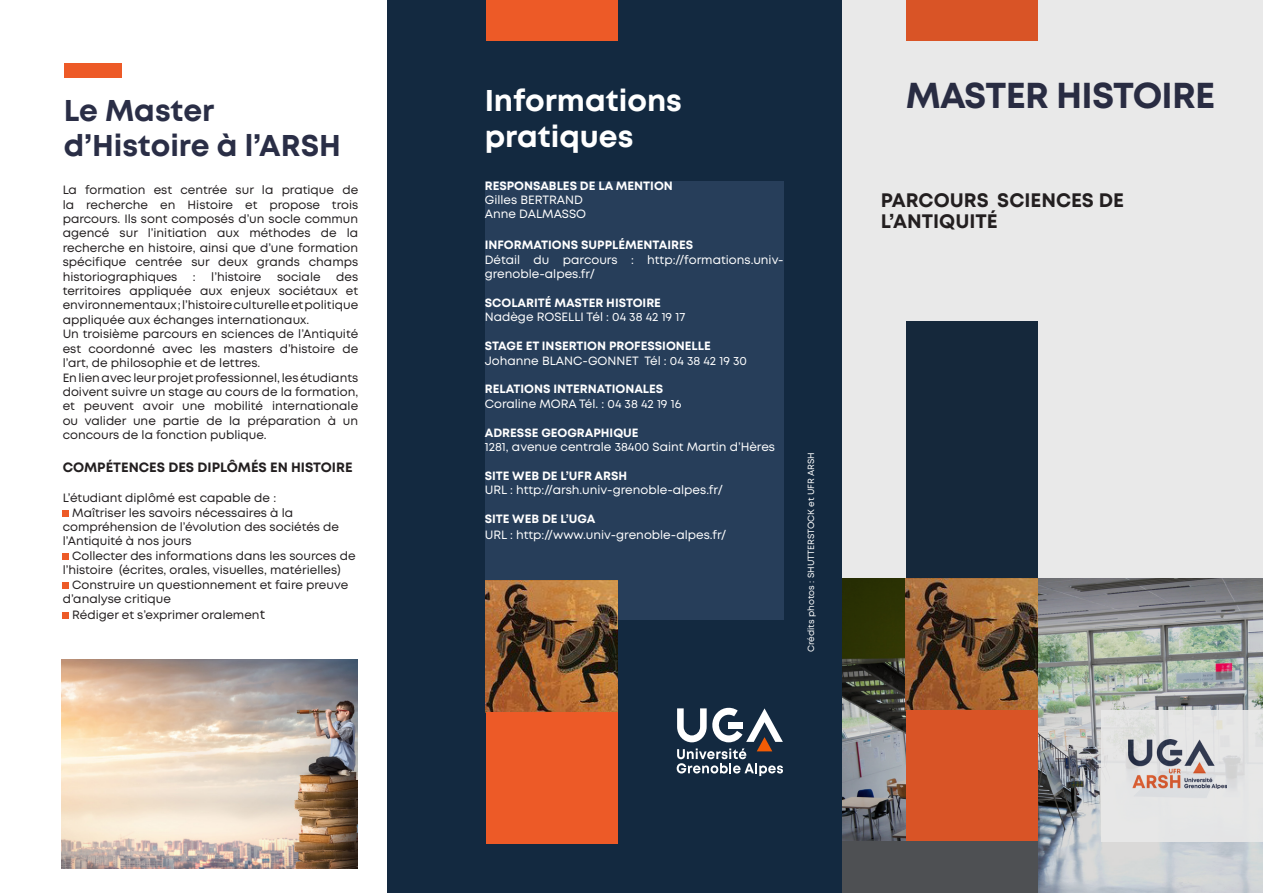
<style>
.page{position:relative;width:1263px;height:893px;background:#fff}
.page>*{position:absolute;margin:0;border:0;box-sizing:border-box;transform-origin:0 0}
.t1{font:700 36px "Mont";letter-spacing:-.02em;color:#2a2e46}
.t2{font:700 30px/35.4px "Mont";letter-spacing:-.005em;color:#2a2e46}
.t3{font:700 30px/36px "Mont";color:#fff}
.t4{font:700 19.5px/21px "Mont";color:#231f20}
.t5{font:700 13.5px "Mont";color:#231f20}
.t6{font:12px/14.4px "Mont";color:#231f20;text-align:justify}
.t7{font:12px/14.4px "Mont";color:#fff}
.t8{font:700 12px "Mont";color:#fff}
.t9{font:9px "Mont";color:#fff}
.s1{font-size:13.5px}
</style>
<div class="page">
<div style="left:387px;top:0;width:455px;height:893px;background:#132940"></div>
<svg style="left:63px;top:510px;width:6px;height:6px"></svg>
<div style="left:63px;top:553px;width:6px;height:7px;background:#ed5a27"></div>
<svg style="left:63px;top:582px;width:6px;height:6px"></svg>
<svg style="left:63px;top:613px;width:6px;height:6px"></svg>
<div style="left:64px;top:64px;width:57px;height:14px;background:#ed5a27"></div>
<img style="left:62px;top:660px;width:295px;height:208px">
<div style="left:485px;top:181px;width:299px;height:439px;background:#273e5a"></div>
<div style="left:486px;top:0;width:132px;height:40px;background:#ed5a27"></div>
<img style="left:486px;top:580px;width:132px;height:132px">
<div style="left:486px;top:712px;width:132px;height:132px;background:#ed5a27"></div>
<svg style="left:842px;top:0;width:421px;height:893px;background:#bdb6b2"></svg>
<div style="left:842px;top:842px;width:195px;height:51px;background:#4e5053"></div>
<svg style="left:677px;top:707px;width:106px;height:69px"></svg>
<p class="t2" style="left:64px;top:93px;width:279px">Le Master d’Histoire à l’ARSH</p>
<p class="t6" style="left:63px;top:183px;width:297px">La formation est centrée sur la pratique de la recherche en Histoire et propose trois parcours. Ils sont composés d’un socle commun agencé sur l’initiation aux méthodes de la recherche en histoire, ainsi que d’une formation spécifique centrée sur deux grands champs historiographiques</p>
<p class="t6" style="left:63px;top:269px;width:297px;text-indent:273px">des territoires appliquée aux enjeux sociétaux et environnementaux ; l’histoire culturelle et politique appliquée aux échanges internationaux.</p>
<p class="t6" style="left:63px;top:327px;width:297px">Un troisième parcours en sciences de l’Antiquité est coordonné avec les masters d’histoire de l’art, de philosophie et de lettres.</p>
<p class="t6" style="left:63px;top:370px;width:297px">En lien avec leur projet professionnel, les étudiants doivent suivre un stage au cours de la formation, et peuvent avoir une mobilité internationale ou valider une partie de la préparation à un concours de la fonction publique.</p>
<p class="t5" style="left:63px;top:458px;width:291px">COMPÉTENCES DES DIPLÔMÉS EN HISTOIRE</p>
<p class="t6" style="left:63px;top:491px;width:215px">L’étudiant diplômé est capable de :</p>
<p class="t6" style="left:63px;top:505px;width:278px;text-align:left;text-indent:10px">Maîtriser les savoirs nécessaires à la compréhension de l’évolution des sociétés de l’Antiquité à nos jours</p>
<p class="t6" style="left:63px;top:548px;width:294px;text-indent:10px">Collecter des informations dans les sources de l’histoire (écrites, orales, visuelles, matérielles)</p>
<p class="t6" style="left:63px;top:577px;width:287px;text-indent:10px">Construire un questionnement et faire preuve d’analyse critique</p>
<p class="t6" style="left:72px;top:608px;width:194px">Rédiger et s’exprimer oralemen<span class="s1">t</span></p>
<p class="t6" style="left:193px;top:269px;width:4px">:</p>
<p class="t6" style="left:211px;top:269px;width:52px">l’histoire</p>
<p class="t6" style="left:277px;top:269px;width:45px">sociale</p>
<p class="t3" style="left:485px;top:83px;width:199px">Informations pratiques</p>
<p class="t1" style="left:906px;top:72px;width:311px">MASTER HISTOIRE</p>
<p class="t8" style="left:485px;top:178px;width:190px">RESPONSABLES DE LA MENTION</p>
<p class="t7" style="left:485px;top:193px;width:100px">Gilles BERTRAND</p>
<p class="t7" style="left:485px;top:207px;width:103px">Anne DALMASSO</p>
<p class="t8" style="left:485px;top:237px;width:210px">INFORMATIONS SUPPLÉMENTAIRES</p>
<p class="t7" style="left:485px;top:252px;width:300px">Détail du parcours : http://formations.univ&shy;grenoble-alpes.fr/</p>
<p class="t8" style="left:485px;top:295px;width:178px">SCOLARITÉ MASTER HISTOIRE</p>
<p class="t7" style="left:485px;top:310px;width:202px">Nadège ROSELLI Tél : 04 38 42 19 17</p>
<p class="t8" style="left:485px;top:338px;width:228px">STAGE ET INSERTION PROFESSIONELLE</p>
<p class="t7" style="left:485px;top:353px;width:264px">Johanne BLANC-GONNET Tél : 04 38 42 19 30</p>
<p class="t8" style="left:485px;top:381px;width:180px">RELATIONS INTERNATIONALES</p>
<p class="t7" style="left:485px;top:396px;width:198px">Coraline MORA Tél. : 04 38 42 19 16</p>
<p class="t8" style="left:485px;top:425px;width:155px">ADRESSE GEOGRAPHIQUE</p>
<p class="t7" style="left:485px;top:440px;width:292px">1281, avenue centrale 38400 Saint Martin d’Hères</p>
<p class="t8" style="left:485px;top:468px;width:144px">SITE WEB DE L’UFR ARSH</p>
<p class="t7" style="left:485px;top:483px;width:240px">URL : http://arsh.univ-grenoble-alpes.fr/</p>
<p class="t8" style="left:485px;top:511px;width:112px">SITE WEB DE L’UGA</p>
<p class="t7" style="left:485px;top:528px;width:243px">URL : http://www.univ-grenoble-alpes.fr/</p>
<p class="t9" style="left:805px;top:652px;width:202px;rotate:-90deg">Crédits photos : SHUTTERSTOCK et UFR ARSH</p>
<p class="t4" style="left:881px;top:190px;width:245px">PARCOURS SCIENCES DE<br>L’ANTIQUITÉ</p>
</div>
